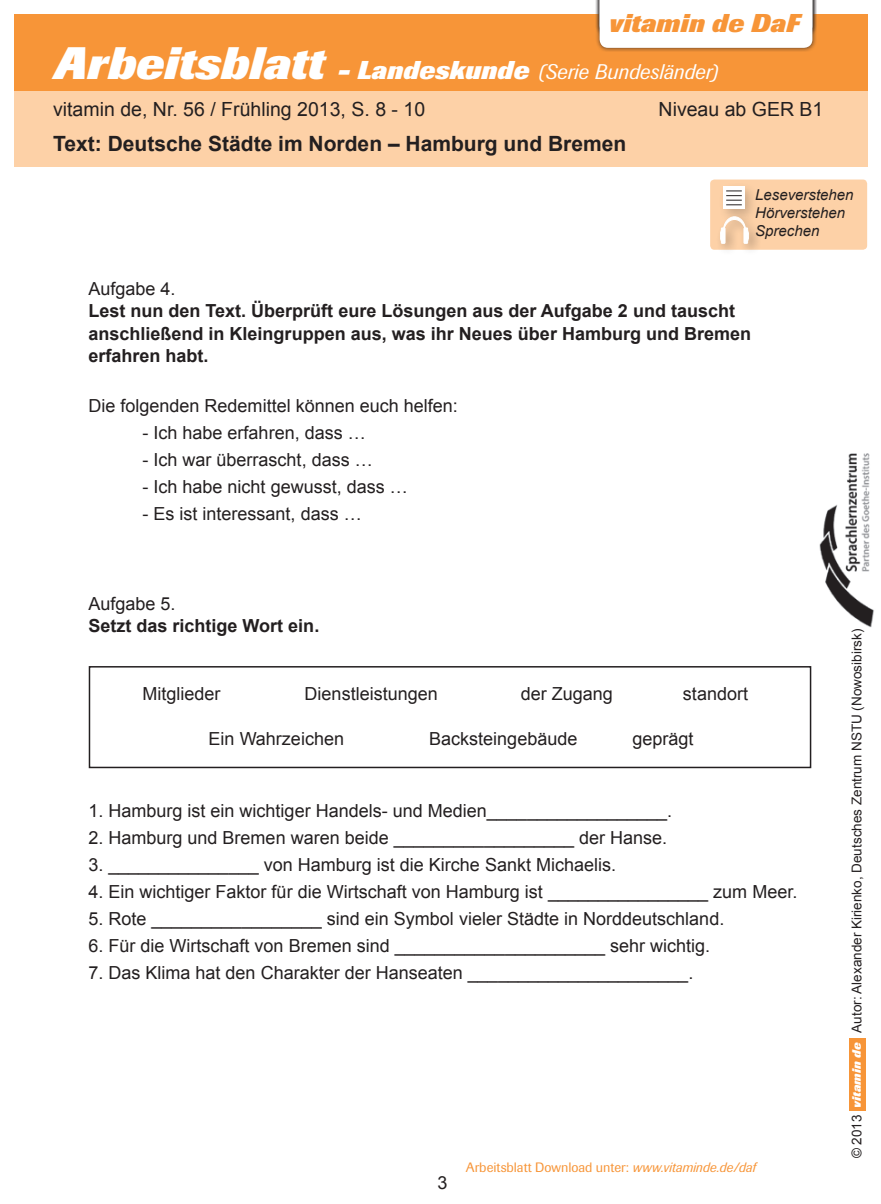
<style>
.page{position:relative;width:881px;height:1204px;background:#fff}
.page>*{position:absolute;margin:0;border:0;box-sizing:border-box;transform-origin:0 0}
.t1{font:italic 800 45px "Imago";letter-spacing:.005em;color:#fff}
.t2{font:italic 800 25.5px "Imago";letter-spacing:.005em;color:#fff}
.t3{font:italic 800 25.5px "Imago";letter-spacing:.005em;color:#f79538}
.t4{font:700 21px "Arial";color:#231f20}
.t5{font:italic 21px "Imago";color:#fff}
.t6{font:19.5px "Arial";color:#231f20}
.t7{font:18px "Arial";color:#231f20}
.t8{font:700 18px/22.5px "Arial";color:#231f20}
.t9{font:italic 15px/18px "Arial";color:#231f20}
.t10{font:13.5px "Arial";color:#231f20}
.t11{font:13.5px "Imago";color:#f79538}
.t12{font:italic 800 12px "Imago";color:#fff}
.s1{font-weight:800;font-size:25.5px}
.s2{font-style:italic}
</style>
<div class="page">
<div style="left:848px;top:1038px;width:17px;height:72px;background:#f79538"></div>
<img style="left:819px;top:453px;width:55px;height:174px">
<div style="left:14px;top:90px;width:852px;height:77px;background:#fdd1a7"></div>
<div style="left:14px;top:14px;width:852px;height:76px;background:#f79538"></div>
<div style="left:594px;top:0;width:222px;height:52px;background:#231f20;opacity:.7"></div>
<div style="left:599px;top:0;width:213px;height:48px;background:#fff"></div>
<div style="left:709px;top:179px;width:157px;height:71px;background:#fdd1a7;border-radius:4px"></div>
<div style="left:718px;top:181px;width:39px;height:41px;background:#231f20;opacity:.22"></div>
<svg style="left:723px;top:186px;width:21px;height:23px"></svg>
<svg style="left:725px;top:191px;width:16px;height:14px"></svg>
<div style="left:714px;top:211px;width:47px;height:45px;background:#231f20;opacity:.4"></div>
<div style="left:721px;top:228px;width:3px;height:15px;border:1px solid #fff"></div>
<div style="left:743px;top:228px;width:4px;height:15px;border:1px solid #fff"></div>
<svg style="left:723px;top:217px;width:22px;height:15px"></svg>
<div style="left:720px;top:230px;width:4px;height:12px;border:1px solid #fff;border-radius:50%"></div>
<div style="left:744px;top:230px;width:4px;height:12px;border:1px solid #fff;border-radius:50%"></div>
<div style="left:89px;top:666px;width:722px;height:102px;border:2px solid #231f20"></div>
<h1 class="t1" style="left:54px;top:37px;width:272px">Arbeitsblatt</h1>
<h2 class="t3" style="left:608px;top:1px;width:192px">vitamin de DaF</h2>
<h2 class="t2" style="left:357px;top:55px;width:445px">zum Thema Jugend auf dem Lande</h2>
<h2 class="t2" style="left:357px;top:55px;width:184px">Thema Schule</h2>
<p class="t5" style="left:337px;top:60px;width:382px"><span class="s1">- Landeskunde</span> (Serie Bundesländer)</p>
<p class="t6" style="left:53px;top:96px;width:373px">vitamin de, Nr. 56 / Frühling 2013, S. 8 - 10</p>
<p class="t6" style="left:658px;top:96px;width:166px">Niveau ab GER B1</p>
<p class="t4" style="left:53px;top:129px;width:574px">Text: Deutsche Städte im Norden – Hamburg und Bremen</p>
<p class="t9" style="left:754px;top:186px;width:100px">Leseverstehen<br>Hörverstehen<br>Sprechen</p>
<p class="t7" style="left:88px;top:276px;width:89px">Aufgabe 4.</p>
<p class="t8" style="left:88px;top:300px;width:664px">Lest nun den Text. Überprüft eure Lösungen aus der Aufgabe 2 und tauscht anschließend in Kleingruppen aus, was ihr Neues über Hamburg und Bremen erfahren habt.</p>
<p class="t7" style="left:88px;top:393px;width:371px">Die folgenden Redemittel können euch helfen:</p>
<p class="t7" style="left:142px;top:420px;width:225px">- Ich habe erfahren, dass …</p>
<p class="t7" style="left:142px;top:447px;width:232px">- Ich war überrascht, dass …</p>
<p class="t7" style="left:142px;top:474px;width:267px">- Ich habe nicht gewusst, dass …</p>
<p class="t7" style="left:142px;top:501px;width:221px">- Es ist interessant, dass …</p>
<p class="t7" style="left:88px;top:591px;width:89px">Aufgabe 5.</p>
<p class="t8" style="left:88px;top:615px;width:232px">Setzt das richtige Wort ein.</p>
<p class="t7" style="left:142px;top:681px;width:80px">Mitglieder</p>
<p class="t7" style="left:304px;top:681px;width:135px">Dienstleistungen</p>
<p class="t7" style="left:520px;top:681px;width:94px">der Zugang</p>
<p class="t7" style="left:682px;top:681px;width:67px">standort</p>
<p class="t7" style="left:208px;top:726px;width:137px">Ein Wahrzeichen</p>
<p class="t7" style="left:429px;top:726px;width:150px">Backsteingebäude</p>
<p class="t7" style="left:632px;top:726px;width:63px">geprägt</p>
<p class="t7" style="left:88px;top:798px;width:585px">1. Hamburg ist ein wichtiger Handels- und Medien__________________.</p>
<p class="t7" style="left:88px;top:825px;width:580px">2. Hamburg und Bremen waren beide __________________ der Hanse.</p>
<p class="t7" style="left:88px;top:852px;width:529px">3. _______________ von Hamburg ist die Kirche Sankt Michaelis.</p>
<p class="t7" style="left:88px;top:879px;width:710px">4. Ein wichtiger Faktor für die Wirtschaft von Hamburg ist ________________ zum Meer.</p>
<p class="t7" style="left:88px;top:906px;width:637px">5. Rote _________________ sind ein Symbol vieler Städte in Norddeutschland.</p>
<p class="t7" style="left:88px;top:933px;width:623px">6. Für die Wirtschaft von Bremen sind _____________________ sehr wichtig.</p>
<p class="t7" style="left:88px;top:960px;width:606px">7. Das Klima hat den Charakter der Hanseaten ______________________.</p>
<p class="t7" style="left:437px;top:1171px;width:12px">3</p>
<p class="t11" style="left:465px;top:1159px;width:291px">Arbeitsblatt Download unter: <span class="s2">www.vitaminde.de/daf</span></p>
<p class="t10" style="left:847px;top:1032px;width:405px;rotate:-90deg">Autor: Alexander Kirienko, Deutsches Zentrum NSTU (Nowosibirsk)</p>
<p class="t12" style="left:849px;top:1107px;width:66px;rotate:-90deg">vitamin de</p>
<p class="t10" style="left:847px;top:1158px;width:45px;rotate:-90deg">© 2013</p>
</div>
